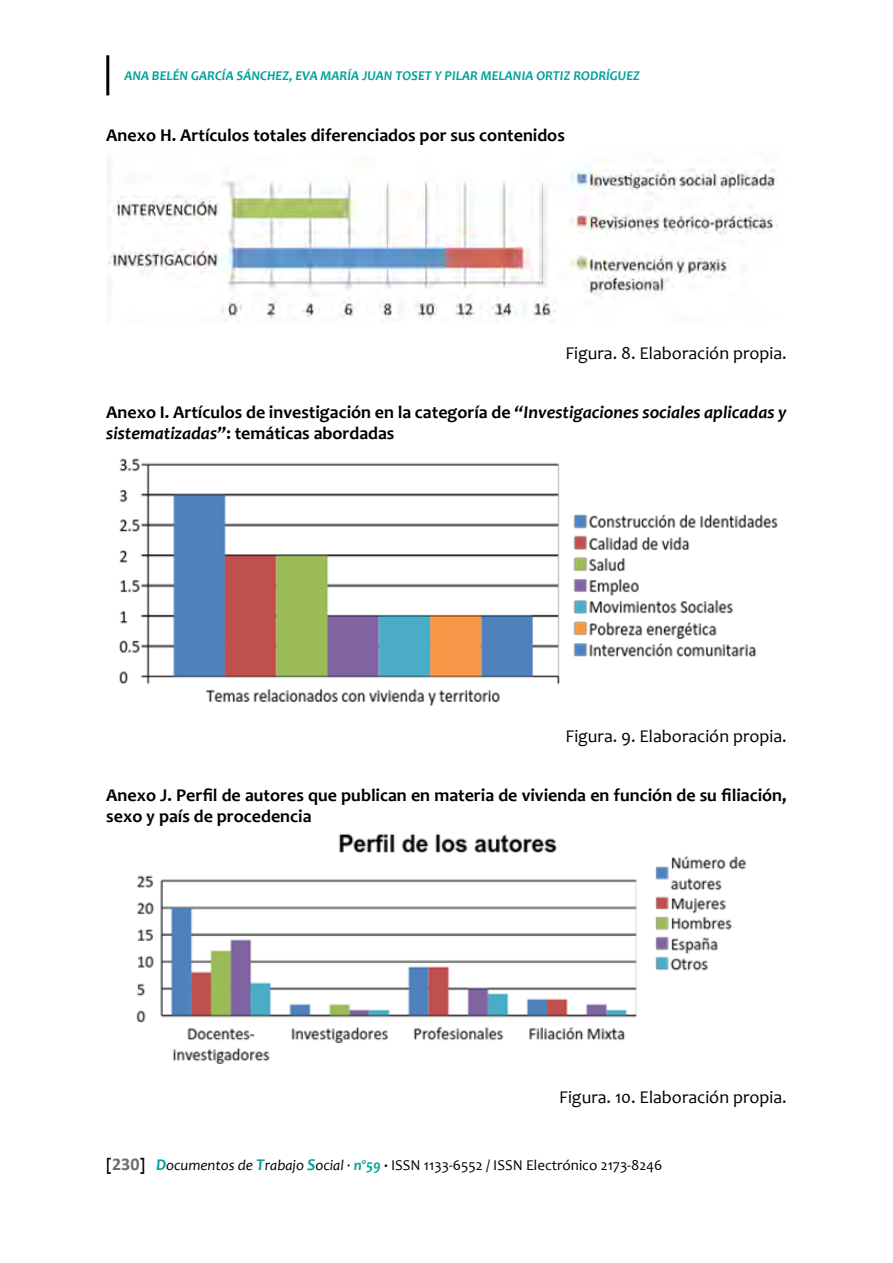
<style>
.page{position:relative;width:893px;height:1263px;background:#fff}
.page>*{position:absolute;margin:0;border:0;box-sizing:border-box;transform-origin:0 0}
.t1{font:700 18px/21px "Candara";color:#000}
.t2{font:18px "Candara";color:#000}
.t3{font:15px "Candara";color:#000}
.t4{font:italic 700 13.5px "Candara";color:#00a19b}
.s1{font-style:italic}
.s2{font-weight:700;font-size:16.5px}
.s3{font-family:"Calibri";font-weight:700;font-size:18px;color:#6d6e71}
.s4{font-weight:700;font-style:italic;font-size:16.5px;color:#00a19b}
.s5{font-weight:700;font-style:italic;color:#00a19b}
.s6{font-weight:700;font-style:italic}
</style>
<div class="page">
<hr style="left:106px;top:55px;width:3px;height:40px;background:#000">
<img style="left:107px;top:160px;width:671px;height:162px">
<img style="left:119px;top:458px;width:659px;height:248px">
<img style="left:136px;top:833px;width:610px;height:231px">
<p class="t4" style="left:124px;top:67px;width:517px">ANA BELÉN GARCÍA SÁNCHEZ, EVA MARÍA JUAN TOSET Y PILAR MELANIA ORTIZ RODRÍGUEZ</p>
<p class="t1" style="left:106px;top:124px;width:460px">Anexo H. Artículos totales diferenciados por sus contenidos</p>
<p class="t2" style="left:565px;top:342px;width:223px">Figura. 8. Elaboración propia.</p>
<p class="t1" style="left:106px;top:402px;width:682px">Anexo I. Artículos de investigación en la categoría de <span class="s1">“Investigaciones sociales aplicadas y sistematizadas”</span>: temáticas abordadas</p>
<p class="t2" style="left:565px;top:724px;width:223px">Figura. 9. Elaboración propia.</p>
<p class="t1" style="left:106px;top:784px;width:682px">Anexo J. Perfil de autores que publican en materia de vivienda en función de su filiación, sexo y país de procedencia</p>
<p class="t2" style="left:559px;top:1086px;width:229px">Figura. 10. Elaboración propia.</p>
<p class="t3" style="left:106px;top:1156px;width:558px"><span class="s2">[</span><span class="s3">230</span><span class="s2">]</span> <span class="s4">D</span><span class="s1">ocumentos de</span> <span class="s4">T</span><span class="s1">rabajo</span> <span class="s4">S</span><span class="s1">ocial ·</span> <span class="s5">nº59</span> <span class="s6">·</span> ISSN 1133-6552 / ISSN Electrónico 2173-8246</p>
</div>
